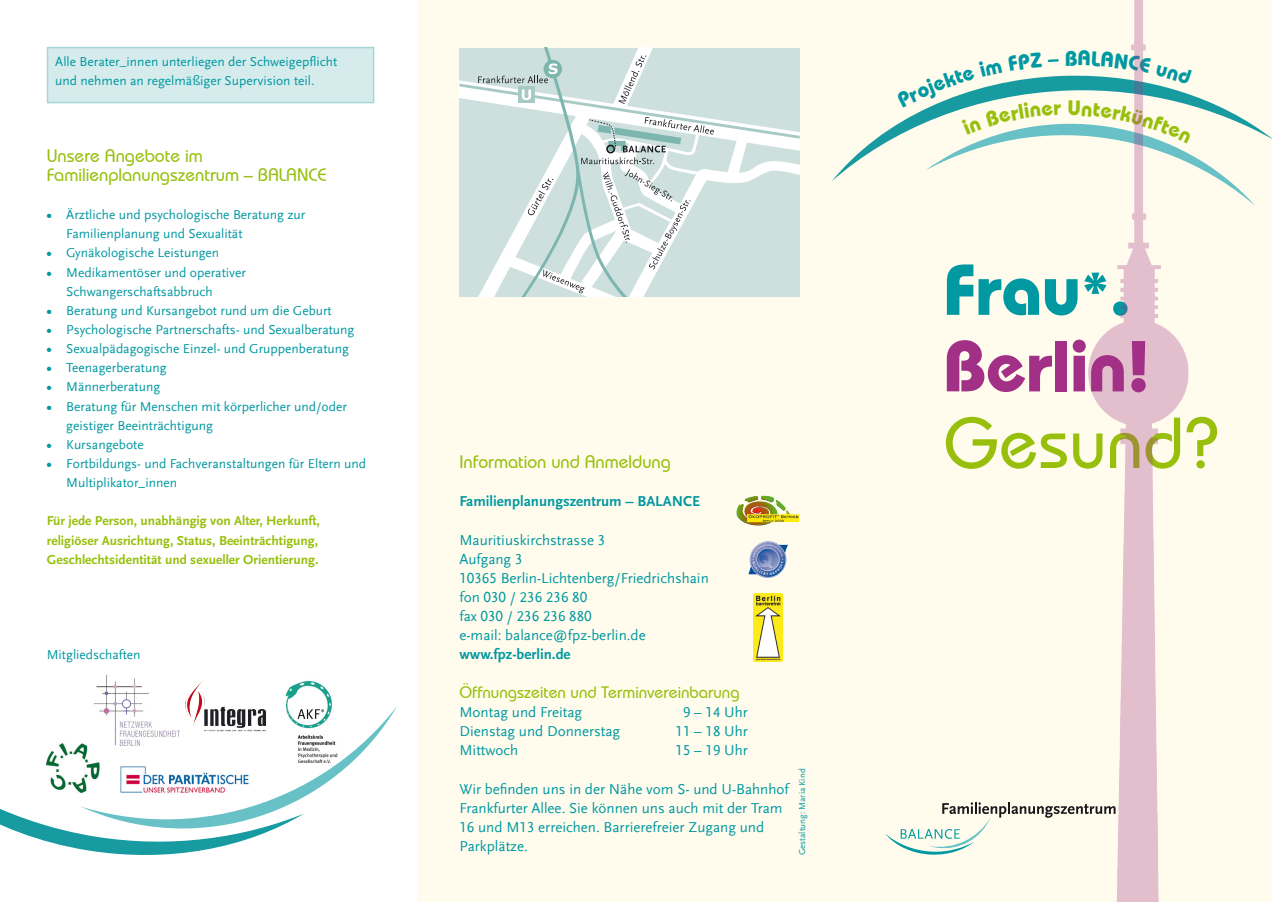
<style>
.page{position:relative;width:1272px;height:902px;background:#fff}
.page>*{position:absolute;margin:0;border:0;box-sizing:border-box;transform-origin:0 0}
.fliess_fett{font:700 72px "Bauhaus IT Cby BT";color:#a33087}
.fliess_fett-2{font:500 72px "Bauhaus IT Cby BT";color:#98bf0c}
.fliess_fett-3{font:700 72px "Bauhaus IT Cby BT";color:#0098a1}
.überschrift_2{font:500 18px/19.2px "Bauhaus IT Cby BT";color:#98bf0c}
.fliess_fett-4{font:500 18px "Bauhaus IT Cby BT";color:#98bf0c}
.fliess{font:500 16.5px "Bauhaus IT Cby BT";color:#98bf0c}
.fliess-2{font:15px/19.2px "Scala Sans Regular LF";color:#0098a1}
.fliess_fett-5{font:700 15px "Scala Sans";color:#0098a1}
.fliess-3{font:13.5px/19.2px "Scala Sans Regular LF";color:#0098a1}
.fliess_fett-6{font:700 13.5px "Scala Sans";color:#98bf0c}
.fliess_fett-7{font:13.5px "Scala Sans";color:#0098a1}
.t1{font:9px "Scala Sans";color:#0098a1}
.s1{font-family:"Scala Sans";font-weight:700}
.s2{font-size:60px}
</style>
<div class="page">
<div style="left:417px;top:0;width:854px;height:901px;background:#fffced"></div>
<div style="left:47px;top:47px;width:327px;height:56px;background:#d6ecec;border:2px solid #a5d7da"></div>
<svg style="left:0;top:760px;width:203px;height:95px"></svg>
<svg style="left:80px;top:706px;width:317px;height:144px"></svg>
<svg style="left:459px;top:48px;width:340px;height:249px;background:#d2e2df"></svg>
<img style="left:94px;top:675px;width:85px;height:70px">
<img style="left:47px;top:743px;width:53px;height:49px">
<img style="left:270px;top:680px;width:67px;height:82px">
<img style="left:185px;top:680px;width:82px;height:68px">
<img style="left:112px;top:759px;width:147px;height:42px">
<img style="left:736px;top:495px;width:64px;height:31px">
<img style="left:753px;top:594px;width:29px;height:67px">
<img style="left:749px;top:541px;width:39px;height:36px">
<svg style="left:885px;top:803px;width:83px;height:51px"></svg>
<svg style="left:832px;top:125px;width:64px;height:56px"></svg>
<img style="left:968px;top:0;width:303px;height:901px">
<svg style="left:896px;top:50px;width:359px;height:156px"></svg>
<p class="fliess_fett-7" style="left:55px;top:54px;width:283px">Alle Berater_innen unterliegen der Schweigepflicht</p>
<p class="fliess_fett-7" style="left:55px;top:73px;width:261px">und nehmen an regelmäßiger Supervision teil.</p>
<p class="überschrift_2" style="left:47px;top:145px;width:281px">Unsere Angebote im<br>Familienplanungszentrum – BALANCE</p>
<p class="fliess-3" style="left:66px;top:205px;width:241px;text-indent:-20px"><span class="s1">•</span> Ärztliche und psychologische Beratung zur<br>Familienplanung und Sexualität</p>
<p class="fliess-3" style="left:47px;top:244px;width:174px"><span class="s1">•</span> Gynäkologische Leistungen</p>
<p class="fliess-3" style="left:66px;top:263px;width:181px;text-indent:-20px"><span class="s1">•</span> Medikamentöser und operativer<br>Schwangerschaftsabbruch</p>
<p class="fliess-3" style="left:47px;top:301px;width:286px"><span class="s1">•</span> Beratung und Kursangebot rund um die Geburt</p>
<p class="fliess-3" style="left:47px;top:320px;width:309px"><span class="s1">•</span> Psychologische Partnerschafts- und Sexualberatung</p>
<p class="fliess-3" style="left:47px;top:339px;width:304px"><span class="s1">•</span> Sexualpädagogische Einzel- und Gruppenberatung</p>
<p class="fliess-3" style="left:47px;top:358px;width:121px"><span class="s1">•</span> Teenagerberatung</p>
<p class="fliess-3" style="left:47px;top:377px;width:115px"><span class="s1">•</span> Männerberatung</p>
<p class="fliess-3" style="left:66px;top:397px;width:282px;text-indent:-20px"><span class="s1">•</span> Beratung für Menschen mit körperlicher und/oder geistiger Beeinträchtigung</p>
<p class="fliess-3" style="left:47px;top:435px;width:98px"><span class="s1">•</span> Kursangebote</p>
<p class="fliess-3" style="left:66px;top:454px;width:301px;text-indent:-20px"><span class="s1">•</span> Fortbildungs- und Fachveranstaltungen für Eltern und<br>Multiplikator_innen</p>
<p class="fliess_fett-6" style="left:47px;top:513px;width:274px">Für jede Person, unabhängig von Alter, Herkunft,</p>
<p class="fliess_fett-6" style="left:47px;top:533px;width:273px">religiöser Ausrichtung, Status, Beeinträchtigung,</p>
<p class="fliess_fett-6" style="left:47px;top:552px;width:273px">Geschlechtsidentität und sexueller Orientierung.</p>
<p class="fliess-3" style="left:47px;top:645px;width:95px">Mitgliedschaften</p>
<p class="fliess_fett-4" style="left:459px;top:450px;width:213px">Information und Anmeldung</p>
<p class="fliess_fett-5" style="left:459px;top:493px;width:242px">Familienplanungszentrum – BALANCE</p>
<p class="fliess-2" style="left:459px;top:530px;width:147px">Mauritiuskirchstrasse 3</p>
<p class="fliess-2" style="left:459px;top:549px;width:65px">Aufgang 3</p>
<p class="fliess-2" style="left:459px;top:568px;width:251px">10365 Berlin-Lichtenberg/Friedrichshain</p>
<p class="fliess-2" style="left:459px;top:587px;width:129px">fon 030 / 236 236 80</p>
<p class="fliess-2" style="left:459px;top:607px;width:134px">fax 030 / 236 236 880</p>
<p class="fliess-2" style="left:459px;top:626px;width:188px">e-mail: balance@fpz-berlin.de</p>
<p class="fliess_fett-5" style="left:459px;top:646px;width:113px">www.fpz-berlin.de</p>
<p class="fliess" style="left:459px;top:681px;width:282px">Öffnungszeiten und Terminvereinbarung</p>
<p class="fliess-2" style="left:459px;top:702px;width:124px">Montag und Freitag</p>
<p class="fliess-2" style="left:683px;top:702px;width:66px">9 – 14 Uhr</p>
<p class="fliess-2" style="left:459px;top:721px;width:162px">Dienstag und Donnerstag</p>
<p class="fliess-2" style="left:675px;top:721px;width:74px">11 – 18 Uhr</p>
<p class="fliess-2" style="left:459px;top:741px;width:60px">Mittwoch</p>
<p class="fliess-2" style="left:675px;top:741px;width:74px">15 – 19 Uhr</p>
<p class="fliess-2" style="left:459px;top:779px;width:331px">Wir befinden uns in der Nähe vom S- und U-Bahnhof Frankfurter Allee. Sie können uns auch mit der Tram 16 und M13 erreichen. Barrierefreier Zugang und Parkplätze.</p>
<p class="t1" style="left:797px;top:855px;width:88px;rotate:-90deg">Gestaltung: Maria Kind</p>
<p class="fliess_fett-3" style="left:943px;top:246px;width:188px">Frau<span class="s2">*</span>.</p>
<p class="fliess_fett" style="left:943px;top:322px;width:208px">Berlin!</p>
<p class="fliess_fett-2" style="left:943px;top:398px;width:278px">Gesund?</p>
</div>
